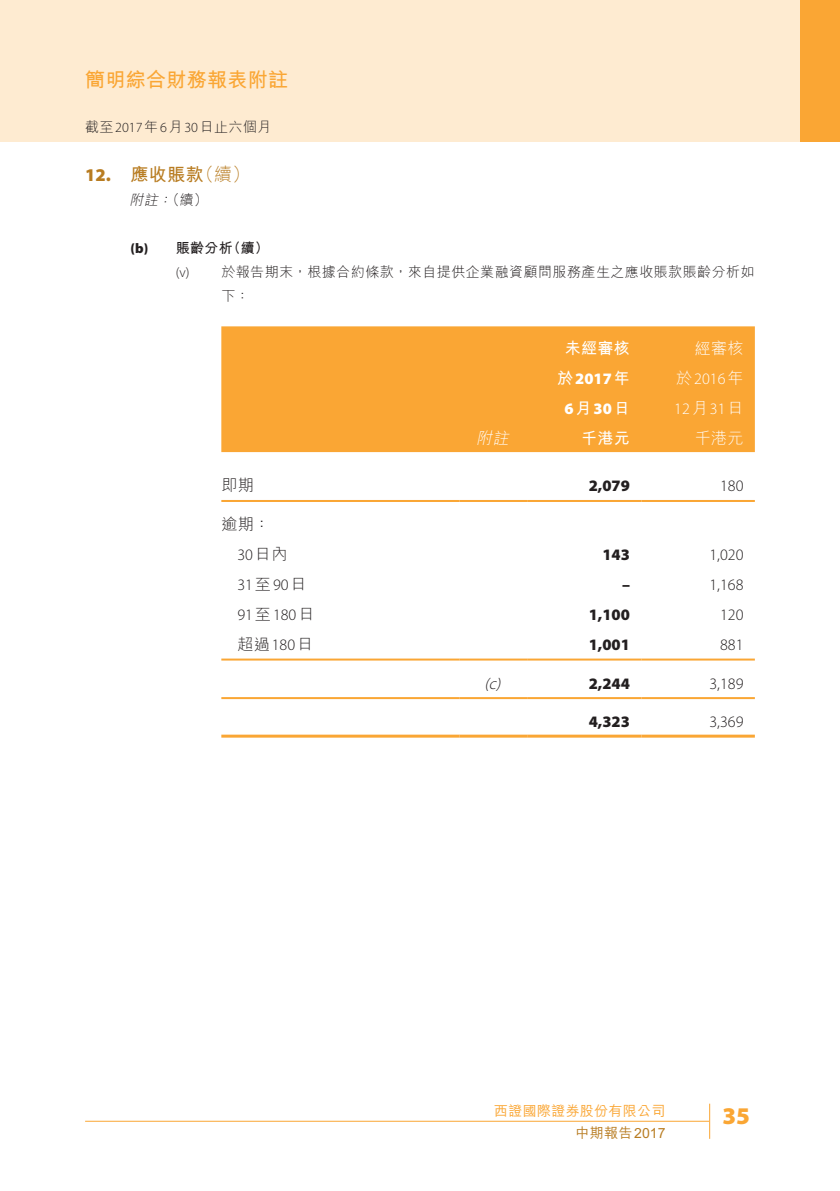
<style>
.page{position:relative;width:840px;height:1191px;background:#fff}
.page>*{position:absolute;margin:0;border:0;box-sizing:border-box;transform-origin:0 0}
.t1{font:900 24px "Myriad Pro";color:#faa634}
.t2{font:700 20px "M Hei HK";letter-spacing:.015em;color:#faa634}
._01_H1{font:700 18px "M Hei HK";color:#b87c21}
._50_Table_txt{font:300 16px "Myriad Pro";color:#231f20}
._50_Table_txt-2{font:900 16px "Myriad Pro";color:#231f20}
._50_Table_txt-3{font:300 16px "Myriad Pro";color:#fff}
._50_Table_txt-4{font:900 16px "Myriad Pro";color:#fff}
._50_Table_txt-5{font:300 16px "M Hei HK";color:#231f20}
._50_Table_txt-6{font:700 16px "M Hei HK";letter-spacing:.02em;color:#fff}
._50_Table_txt-7{font:300 16px "M Hei HK";letter-spacing:.02em;color:#fff}
._50_Table_txt-8{font:italic 300 16px "Myriad Pro";color:#231f20}
._50_Table_txt-9{font:italic 300 16px "M Hei HK";color:#fff}
._06_Notes{font:300 14px/24px "M Hei HK";letter-spacing:.03em;color:#231f20}
.t3{font:500 14px "M Hei HK";letter-spacing:.02em;color:#faa634}
._06_Notes-2{font:700 14px "M Hei HK";color:#231f20}
.t4{font:500 14px "M Hei HK";letter-spacing:.02em;color:#b87c21}
._06_Notes-3{font:italic 300 14px "M Hei HK";color:#231f20}
.s1{font-family:"Myriad Pro"}
.s2{font-family:"Myriad Pro";font-weight:900}
.s3{font-weight:300}
.s4{font-style:normal}
.s5{font-family:"M Hei HK";font-weight:700}
.s6{font-family:"M Hei HK"}
</style>
<div class="page">
<div style="left:0;top:0;width:799px;height:141px;background:#feebd1"></div>
<div style="left:799px;top:0;width:40px;height:141px;background:#faa634"></div>
<hr style="left:708px;top:1103px;width:1px;height:35px;background:#faa634">
<hr style="left:85px;top:1120px;width:623px;height:1px;background:#faa634">
<div style="left:221px;top:326px;width:533px;height:126px;background:#faa634"></div>
<hr style="left:221px;top:500px;width:238px;height:2px;background:#faa634">
<hr style="left:459px;top:500px;width:68px;height:2px;background:#faa634">
<hr style="left:527px;top:500px;width:114px;height:2px;background:#faa634">
<hr style="left:641px;top:500px;width:113px;height:2px;background:#faa634">
<hr style="left:221px;top:658px;width:238px;height:2px;background:#faa634">
<hr style="left:459px;top:658px;width:68px;height:2px;background:#faa634">
<hr style="left:527px;top:658px;width:114px;height:2px;background:#faa634">
<hr style="left:641px;top:658px;width:113px;height:2px;background:#faa634">
<hr style="left:221px;top:697px;width:238px;height:2px;background:#faa634">
<hr style="left:459px;top:697px;width:68px;height:2px;background:#faa634">
<hr style="left:527px;top:697px;width:114px;height:2px;background:#faa634">
<hr style="left:641px;top:697px;width:113px;height:2px;background:#faa634">
<hr style="left:221px;top:734px;width:238px;height:3px;background:#faa634">
<hr style="left:459px;top:734px;width:68px;height:3px;background:#faa634">
<hr style="left:527px;top:734px;width:114px;height:3px;background:#faa634">
<hr style="left:641px;top:734px;width:113px;height:3px;background:#faa634">
<h2 class="t2" style="left:85px;top:65px;width:204px">簡明綜合財務報表附註</h2>
<p class="_06_Notes" style="left:85px;top:114px;width:187px">截至<span class="s1">2017</span>年<span class="s1">6</span>月<span class="s1">30</span>日止六個月</p>
<p class="_01_H1" style="left:85px;top:161px;width:166px"><span class="s2">12.</span> 應收賬款<span class="s3">（續）</span></p>
<p class="_06_Notes-3" style="left:129px;top:192px;width:80px">附註：<span class="s4">（續）</span></p>
<p class="_06_Notes-2" style="left:130px;top:237px;width:140px"><span class="s2">(b)</span> 賬齡分析（續）</p>
<p class="_06_Notes" style="left:221px;top:259px;width:534px;text-indent:-45px"><span class="s1">(v)</span> 於報告期末，根據合約條款，來自提供企業融資顧問服務產生之應收賬款賬齡分析如下：</p>
<p class="_50_Table_txt-6" style="left:564px;top:337px;width:66px">未經審核</p>
<p class="_50_Table_txt-7" style="left:694px;top:340px;width:50px">經審核</p>
<p class="_50_Table_txt-4" style="left:557px;top:368px;width:74px"><span class="s5">於</span>2017<span class="s5">年</span></p>
<p class="_50_Table_txt-3" style="left:675px;top:369px;width:69px"><span class="s6">於</span>2016<span class="s6">年</span></p>
<p class="_50_Table_txt-4" style="left:564px;top:398px;width:67px">6<span class="s5">月</span>30<span class="s5">日</span></p>
<p class="_50_Table_txt-3" style="left:673px;top:399px;width:71px">12<span class="s6">月</span>31<span class="s6">日</span></p>
<p class="_50_Table_txt-9" style="left:476px;top:430px;width:37px">附註</p>
<p class="_50_Table_txt-6" style="left:581px;top:427px;width:50px">千港元</p>
<p class="_50_Table_txt-7" style="left:694px;top:430px;width:50px">千港元</p>
<p class="_50_Table_txt-5" style="left:221px;top:477px;width:34px">即期</p>
<p class="_50_Table_txt-2" style="left:588px;top:475px;width:43px">2,079</p>
<p class="_50_Table_txt" style="left:719px;top:476px;width:25px">180</p>
<p class="_50_Table_txt-5" style="left:221px;top:516px;width:50px">逾期：</p>
<p class="_50_Table_txt" style="left:237px;top:545px;width:51px">30<span class="s6">日內</span></p>
<p class="_50_Table_txt-2" style="left:602px;top:544px;width:29px">143</p>
<p class="_50_Table_txt" style="left:709px;top:545px;width:36px">1,020</p>
<p class="_50_Table_txt" style="left:237px;top:575px;width:71px">31<span class="s6">至</span>90<span class="s6">日</span></p>
<p class="_50_Table_txt-2" style="left:621px;top:574px;width:9px">–</p>
<p class="_50_Table_txt" style="left:709px;top:575px;width:36px">1,168</p>
<p class="_50_Table_txt" style="left:237px;top:605px;width:79px">91<span class="s6">至</span>180<span class="s6">日</span></p>
<p class="_50_Table_txt-2" style="left:588px;top:604px;width:43px">1,100</p>
<p class="_50_Table_txt" style="left:719px;top:605px;width:25px">120</p>
<p class="_50_Table_txt-5" style="left:237px;top:636px;width:77px">超過<span class="s1">180</span>日</p>
<p class="_50_Table_txt-2" style="left:588px;top:634px;width:43px">1,001</p>
<p class="_50_Table_txt" style="left:719px;top:635px;width:25px">881</p>
<p class="_50_Table_txt-8" style="left:484px;top:673px;width:21px">(c)</p>
<p class="_50_Table_txt-2" style="left:588px;top:672px;width:43px">2,244</p>
<p class="_50_Table_txt" style="left:709px;top:673px;width:36px">3,189</p>
<p class="_50_Table_txt-2" style="left:588px;top:711px;width:43px">4,323</p>
<p class="_50_Table_txt" style="left:709px;top:712px;width:36px">3,369</p>
<p class="t3" style="left:494px;top:1100px;width:173px">西證國際證券股份有限公司</p>
<p class="t4" style="left:575px;top:1122px;width:91px">中期報告2017</p>
<h1 class="t1" style="left:722px;top:1099px;width:29px">35</h1>
</div>
